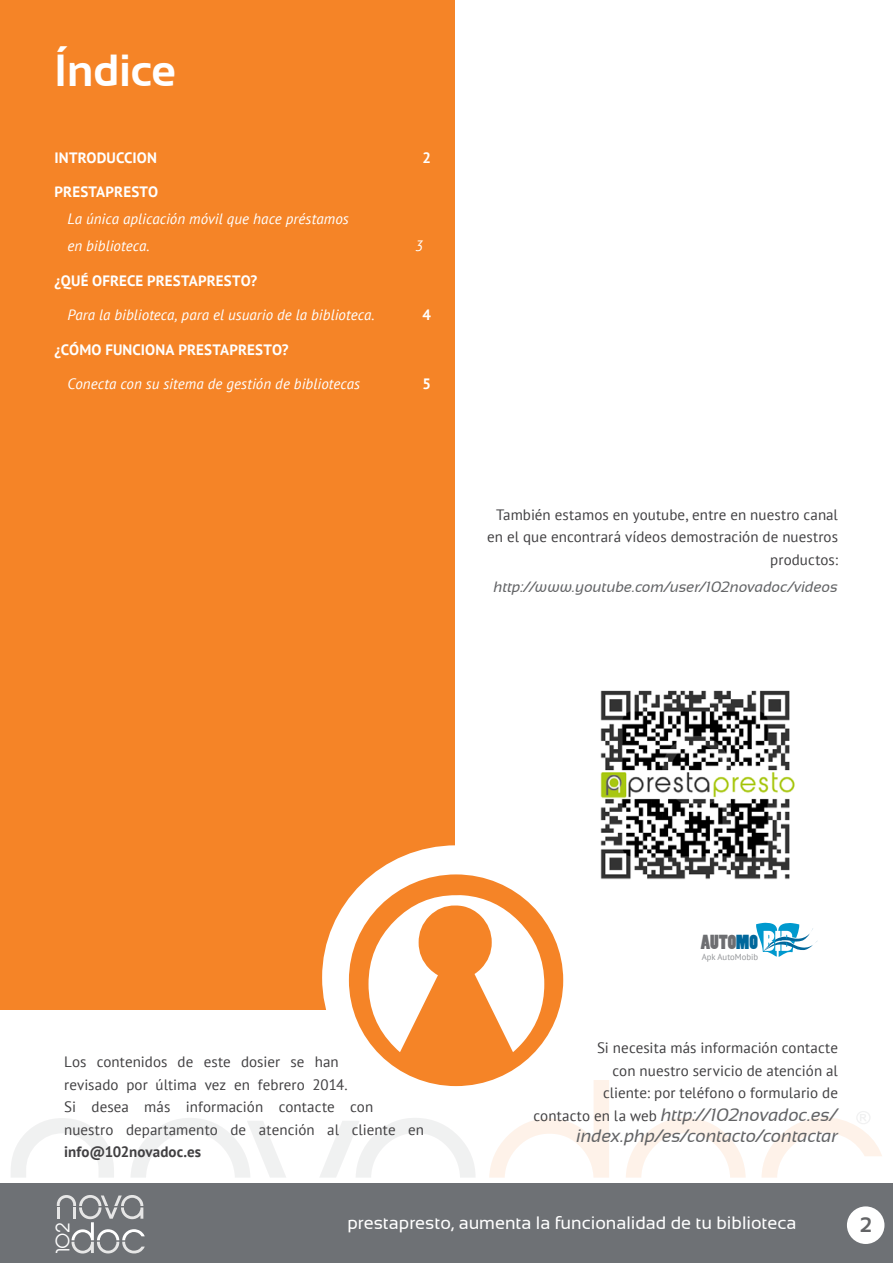
<style>
.page{position:relative;width:893px;height:1263px;background:#fff}
.page>*{position:absolute;margin:0;border:0;box-sizing:border-box;transform-origin:0 0}
.t1{font:700 45px "Sansation";color:#fff}
.t2{font:700 21px "Sansation";color:#636466}
.t3{font:19.05px "Poplar Std";color:#6d6e71}
.t4{font:italic 18px/21px "Sansation";color:#636466;text-align:right}
.t5{font:18px "Sansation";color:#fff}
.t6{font:17.85px "Abeatby Kai";color:#fff}
.t7{font:15px/22.5px "PT Sans";letter-spacing:.005em;color:#414042;text-align:right}
.t8{font:italic 15px/27px "PT Sans";color:#fff}
.t9{font:700 15px "PT Sans";letter-spacing:.01em;color:#fff}
.t10{font:italic 15px "Sansation";letter-spacing:.01em;color:#636466}
.t11{font:700 15px "PT Sans";letter-spacing:.005em;color:#414042}
.t12{font:8.7px "PT Sans";color:#939598}
.s1{color:#00679b}
.s2{font-family:"PT Sans";font-style:normal;font-size:15px;color:#414042}
</style>
<div class="page">
<div style="left:0;top:1183px;width:893px;height:80px;background:#6e7175"></div>
<svg style="left:11px;top:1118px;width:103px;height:59px"></svg>
<svg style="left:131px;top:1118px;width:155px;height:59px"></svg>
<svg style="left:320px;top:1118px;width:155px;height:59px"></svg>
<svg style="left:489px;top:1080px;width:120px;height:98px"></svg>
<svg style="left:626px;top:1118px;width:120px;height:60px"></svg>
<svg style="left:762px;top:1111px;width:120px;height:67px"></svg>
<svg style="left:57px;top:1195px;width:88px;height:58px"></svg>
<div style="left:847px;top:1206px;width:37px;height:38px;background:#fff;border-radius:50%"></div>
<div style="left:0;top:0;width:455px;height:1009px;background:#f58427"></div>
<div style="left:322px;top:845px;width:268px;height:265px;background:#fff;border-radius:50%"></div>
<div style="left:349px;top:874px;width:214px;height:212px;background:#f58427;border-radius:50%"></div>
<svg style="left:368px;top:895px;width:176px;height:157px"></svg>
<img style="left:600px;top:690px;width:195px;height:190px">
<svg style="left:756px;top:922px;width:62px;height:35px"></svg>
<h1 class="t1" style="left:55px;top:46px;width:123px">Índice</h1>
<p class="t9" style="left:55px;top:147px;width:104px">INTRODUCCION</p>
<p class="t9" style="left:423px;top:147px;width:10px">2</p>
<p class="t9" style="left:55px;top:182px;width:105px">PRESTAPRESTO</p>
<p class="t8" style="left:67px;top:205px;width:283px">La única aplicación móvil que hace préstamos en biblioteca.</p>
<p class="t8" style="left:415px;top:232px;width:9px">3</p>
<p class="t9" style="left:55px;top:270px;width:204px">¿QUÉ OFRECE PRESTAPRESTO?</p>
<p class="t8" style="left:67px;top:301px;width:309px">Para la biblioteca, para el usuario de la biblioteca.</p>
<p class="t9" style="left:423px;top:305px;width:10px">4</p>
<p class="t9" style="left:55px;top:339px;width:235px">¿CÓMO FUNCIONA PRESTAPRESTO?</p>
<p class="t8" style="left:67px;top:370px;width:294px">Conecta con su sitema de gestión de bibliotecas</p>
<p class="t9" style="left:423px;top:374px;width:10px">5</p>
<p class="t7" style="left:487px;top:503px;width:352px">También estamos en youtube, entre en nuestro canal en el que encontrará vídeos demostración de nuestros productos:</p>
<p class="t10" style="left:494px;top:578px;width:346px">http://www.youtube.com/user/102novadoc/videos</p>
<p class="t7" style="left:64px;top:1050px;width:361px;text-align:left">Los contenidos de este dosier se han<br>revisado por última vez en febrero 2014.<br>Si desea más información contacte con nuestro departamento de atención al cliente en</p>
<p class="t11" style="left:64px;top:1142px;width:139px">info@102novadoc.es</p>
<p class="t3" style="left:701px;top:931px;width:58px">AUTO<span class="s1">MO</span></p>
<p class="t12" style="left:702px;top:952px;width:58px">Apk AutoMobib</p>
<p class="t7" style="left:597px;top:1036px;width:242px">Si necesita más información contacte con nuestro servicio de atención al cliente: por teléfono o formulario de</p>
<p class="t4" style="left:534px;top:1104px;width:306px"><span class="s2">contacto en la web</span> http://102novadoc.es/ index.php/es/contacto/contactar</p>
<p class="t6" style="left:56px;top:1253px;width:32px;rotate:-90deg">102</p>
<p class="t5" style="left:347px;top:1212px;width:450px">prestapresto, aumenta la funcionalidad de tu biblioteca</p>
<h2 class="t2" style="left:860px;top:1213px;width:14px">2</h2>
</div>
